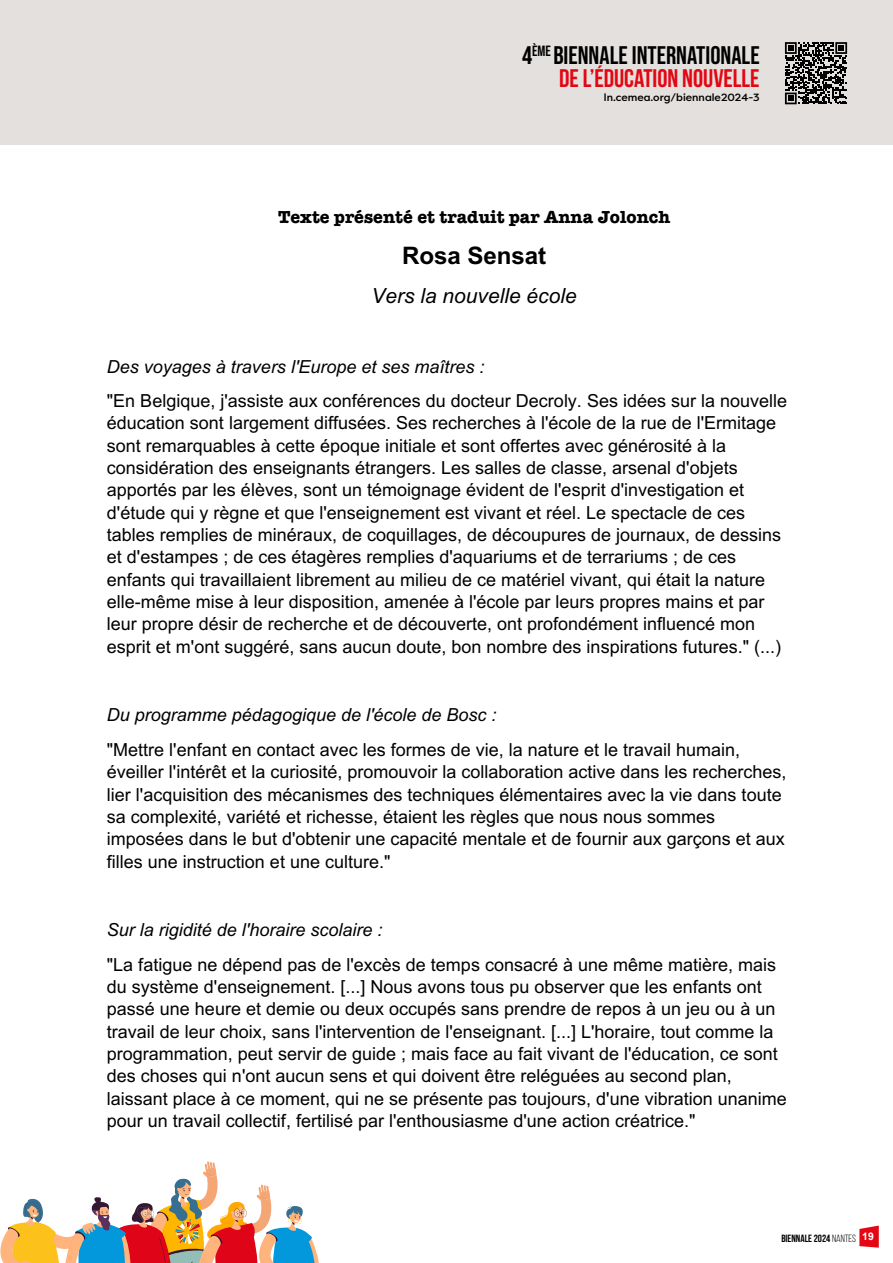
<style>
.page{position:relative;width:893px;height:1263px;background:#fff}
.page>*{position:absolute;margin:0;border:0;box-sizing:border-box;transform-origin:0 0}
.t1{font:25.5px/22.6px "Bebas Neue";color:#000;text-align:right}
.t2{font:700 24.15px "Arial";letter-spacing:-.005em;color:#000}
.t3{font:italic 20.85px "Arial";letter-spacing:.005em;color:#000}
.t4{font:18px/22.4px "Arial";color:#000}
.t5{font:italic 18px "Arial";color:#000}
.t6{font:700 18px "American Typewriter";color:#000}
.t7{font:500 10.5px "Filson Pro";color:#000}
.t8{font:700 10.5px "Bebas Neue";color:#000}
.s1{font-weight:700;color:#e30613}
.s2{font-weight:400}
.s3{font-family:"Arial";color:#fff}
</style>
<div class="page">
<svg style="left:859px;top:1225px;width:20px;height:23px"></svg>
<div style="left:0;top:0;width:893px;height:145px;background:#e4e0dd"></div>
<svg style="left:0;top:1161px;width:319px;height:102px"></svg>
<div style="left:782px;top:39px;width:68px;height:69px;background:linear-gradient(to right,#e3dfdc,#e4e0dd)"></div>
<svg style="left:785px;top:42px;width:62px;height:62px"></svg>
<h1 class="t1" style="left:522px;top:44px;width:239px">4<sup>ÈME</sup> BIENNALE INTERNATIONALE<br><span class="s1">DE L’ÉDUCATION NOUVELLE</span></h1>
<p class="t7" style="left:604px;top:90px;width:157px">ln.cemea.org/biennale2024-3</p>
<p class="t6" style="left:278px;top:201px;width:394px">Texte présenté et traduit par Anna Jolonch</p>
<h2 class="t2" style="left:402px;top:239px;width:146px">Rosa Sensat</h2>
<p class="t3" style="left:371px;top:282px;width:207px">Vers la nouvelle école</p>
<p class="t5" style="left:107px;top:355px;width:379px">Des voyages à travers l'Europe et ses maîtres :</p>
<p class="t4" style="left:107px;top:389px;width:682px">"En Belgique, j'assiste aux conférences du docteur Decroly. Ses idées sur la nouvelle éducation sont largement diffusées. Ses recherches à l'école de la rue de l'Ermitage sont remarquables à cette époque initiale et sont offertes avec générosité à la considération des enseignants étrangers. Les salles de classe, arsenal d'objets apportés par les élèves, sont un témoignage évident de l'esprit d'investigation et d'étude qui y règne et que l'enseignement est vivant et réel. Le spectacle de ces tables remplies de minéraux, de coquillages, de découpures de journaux, de dessins et d'estampes ; de ces étagères remplies d'aquariums et de terrariums ; de ces enfants qui travaillaient librement au milieu de ce matériel vivant, qui était la nature elle-même mise à leur disposition, amenée à l'école par leurs propres mains et par leur propre désir de recherche et de découverte, ont profondément influencé mon esprit et m'ont suggéré, sans aucun doute, bon nombre des inspirations futures." (...)</p>
<p class="t5" style="left:107px;top:703px;width:391px">Du programme pédagogique de l'école de Bosc :</p>
<p class="t4" style="left:107px;top:738px;width:681px">"Mettre l'enfant en contact avec les formes de vie, la nature et le travail humain, éveiller l'intérêt et la curiosité, promouvoir la collaboration active dans les recherches, lier l'acquisition des mécanismes des techniques élémentaires avec la vie dans toute sa complexité, variété et richesse, étaient les règles que nous nous sommes imposées dans le but d'obtenir une capacité mentale et de fournir aux garçons et aux filles une instruction et une culture."</p>
<p class="t5" style="left:107px;top:918px;width:277px">Sur la rigidité de l'horaire scolaire :</p>
<p class="t4" style="left:107px;top:953px;width:681px">"La fatigue ne dépend pas de l'excès de temps consacré à une même matière, mais du système d'enseignement. [...] Nous avons tous pu observer que les enfants ont passé une heure et demie ou deux occupés sans prendre de repos à un jeu ou à un travail de leur choix, sans l'intervention de l'enseignant. [...] L'horaire, tout comme la programmation, peut servir de guide ; mais face au fait vivant de l'éducation, ce sont des choses qui n'ont aucun sens et qui doivent être reléguées au second plan, laissant place à ce moment, qui ne se présente pas toujours, d'une vibration unanime pour un travail collectif, fertilisé par l'enthousiasme d'une action créatrice."</p>
<p class="t8" style="left:781px;top:1232px;width:94px">BIENNALE 2024 <span class="s2">NANTES</span> <span class="s3">19</span></p>
</div>
